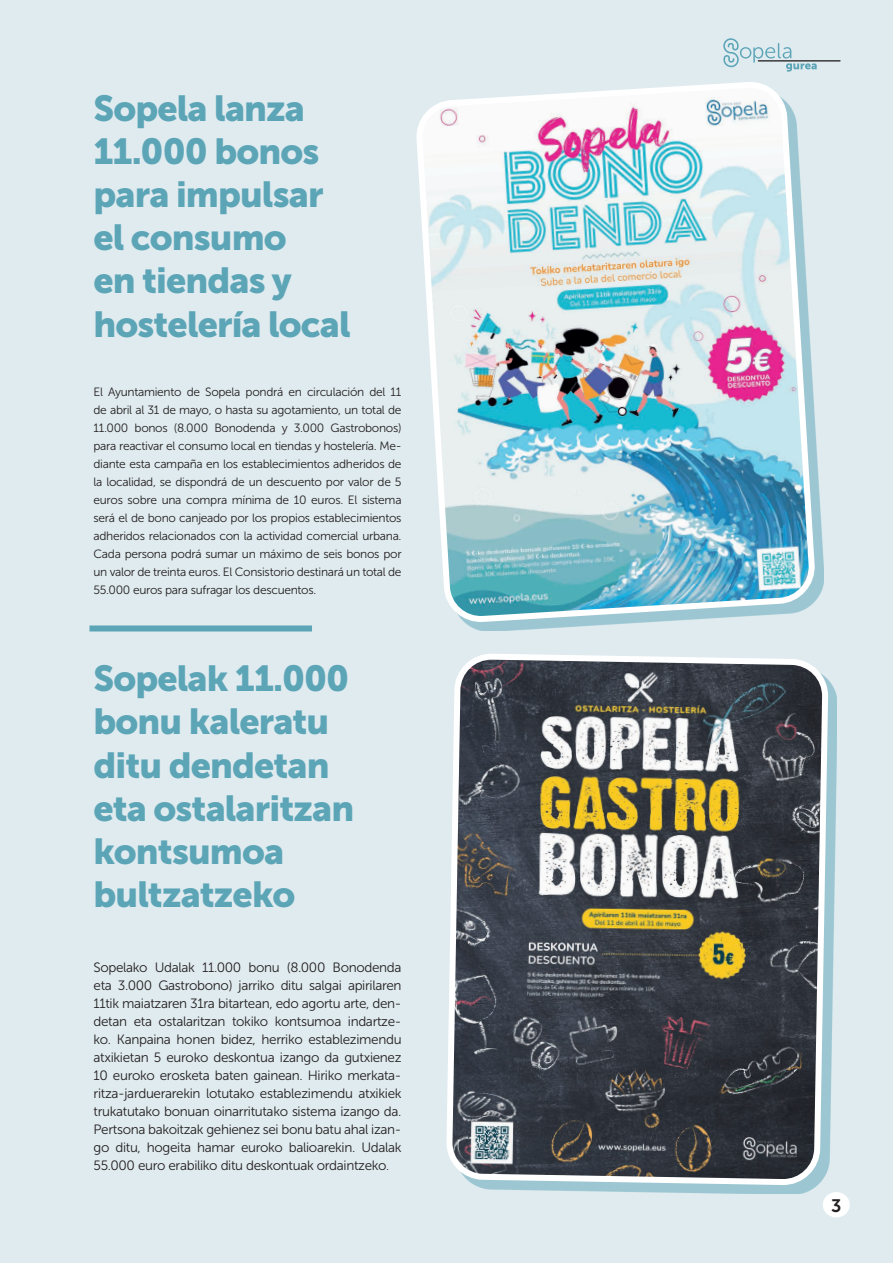
<style>
.page{position:relative;width:893px;height:1263px;background:#e0ebef}
.page>*{position:absolute;margin:0;border:0;box-sizing:border-box;transform-origin:0 0}
.t1{font:36px/43.2px "Museo Sans 900";letter-spacing:-.025em;color:#5ca5b7}
.t2{font:18px "Museo Sans 700";color:#231f20}
.t3{font:13.5px/18px "Museo Sans 300";letter-spacing:-.025em;color:#231f20;text-align:justify}
.t4{font:12px/18px "Museo Sans 300";letter-spacing:-.025em;color:#231f20;text-align:justify}
.s1{font-size:12px}
</style>
<div class="page">
<div style="left:425px;top:91px;width:399px;height:540px;background:#5ca5b7;opacity:.51"></div>
<img style="left:418px;top:84px;width:395px;height:536px">
<div style="left:455px;top:663px;width:382px;height:531px;background:#5ca5b7;opacity:.51"></div>
<svg style="left:449px;top:654px;width:376px;height:534px;background:#606260"></svg>
<div style="left:89px;top:625px;width:223px;height:6px;background:#5ca5b7"></div>
<div style="left:823px;top:1192px;width:27px;height:25px;background:#fff;border-radius:50%"></div>
<hr style="left:758px;top:60px;width:82px;height:2px;background:#231f20">
<svg style="left:723px;top:38px;width:94px;height:34px"></svg>
<h1 class="t1" style="left:94px;top:86px;width:259px">Sopela lanza<br>11.000 bonos para impulsar el consumo<br>en tiendas y hostelería local</h1>
<p class="t4" style="left:94px;top:383px;width:310px">El Ayuntamiento de Sopela pondrá en circulación del 11 de abril al 31 de mayo, o hasta su agotamiento, un total de 11.000 bonos (8.000 Bonodenda y 3.000 Gastrobonos) para reactivar el consumo local en tiendas y hostelería. Me&shy;diante esta campaña en los establecimientos adheridos de la localidad, se dispondrá de un descuento por valor de 5 euros sobre una compra mínima de 10 euros. El sistema será el de bono canjeado por los propios establecimientos adheridos relacionados con la actividad comercial urbana.<br>Cada persona podrá sumar un máximo de seis bonos por un valor de treinta euros. El Consistorio destinará un total de 55.000 euros para sufragar los descuentos.</p>
<h1 class="t1" style="left:94px;top:657px;width:262px">Sopelak 11.000 bonu kaleratu ditu dendetan eta ostalaritzan kontsumoa bultzatzeko</h1>
<p class="t3" style="left:94px;top:958px;width:310px">Sopelako Udalak 11.000 bonu (8.000 Bonodenda eta 3.000 Gastrobono) jarriko ditu salgai apirilaren 11tik maiatzaren 31ra bitartean, edo agortu arte, den&shy;detan eta ostalaritzan tokiko kontsumoa indartze&shy;ko. Kanpaina honen bidez, herriko establezimendu atxikietan 5 euroko deskontua izango da gutxienez 10 euroko erosketa baten gainean. Hiriko merkata&shy;ritza-jarduerarekin lotutako establezimendu atxikiek trukatutako bonuan oinarritutako sistema izango da.<br>Pertsona bakoitzak gehienez sei bonu batu ahal izan&shy;go ditu, hogeita hamar euroko balioarekin. Udalak 55.000 euro erabiliko ditu deskontuak ordaintzeko<span class="s1">.</span></p>
<h2 class="t2" style="left:831px;top:1195px;width:12px">3</h2>
</div>
